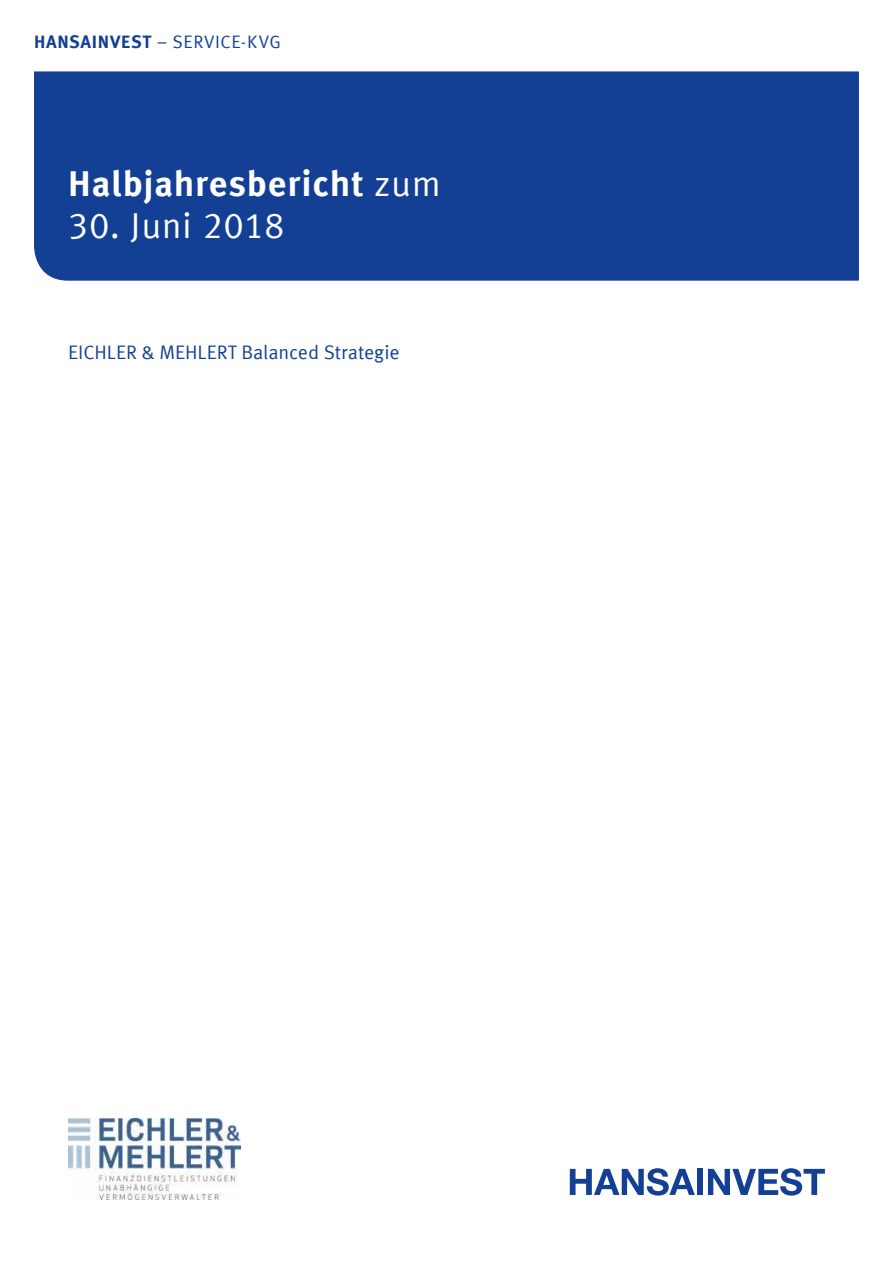
<style>
.page{position:relative;width:893px;height:1263px;background:#fff}
.page>*{position:absolute;margin:0;border:0;box-sizing:border-box;transform-origin:0 0}
.t1{font:700 36px "Meta Offc Pro";letter-spacing:.02em;color:#fff}
.t2{font:36px "Meta Offc Pro Norm";letter-spacing:.015em;color:#fff}
.t3{font:19.5px "Meta Offc Pro Norm";color:#134094}
.t4{font:18px "Meta Offc Pro Norm";letter-spacing:.03em;color:#134094}
.s1{font-family:"Meta Offc Pro";font-weight:700}
.s2{font-family:"Meta Offc Pro Norm";font-weight:400}
</style>
<div class="page">
<div style="left:34px;top:71px;width:825px;height:210px;background:#134094"></div>
<svg style="left:570px;top:1168px;width:125px;height:27px"></svg>
<div style="left:697px;top:1169px;width:6px;height:26px;background:#134094"></div>
<svg style="left:708px;top:1168px;width:117px;height:27px"></svg>
<img style="left:68px;top:1118px;width:172px;height:81px">
<p class="t4" style="left:34px;top:28px;width:248px"><span class="s1">HANSAINVEST</span> – SERVICE-KVG</p>
<h1 class="t1" style="left:68px;top:155px;width:374px">Halbjahresbericht <span class="s2">zum</span></h1>
<h1 class="t2" style="left:68px;top:198px;width:218px">30. Juni 2018</h1>
<p class="t3" style="left:68px;top:338px;width:333px">EICHLER &amp; MEHLERT Balanced Strategie</p>
</div>
